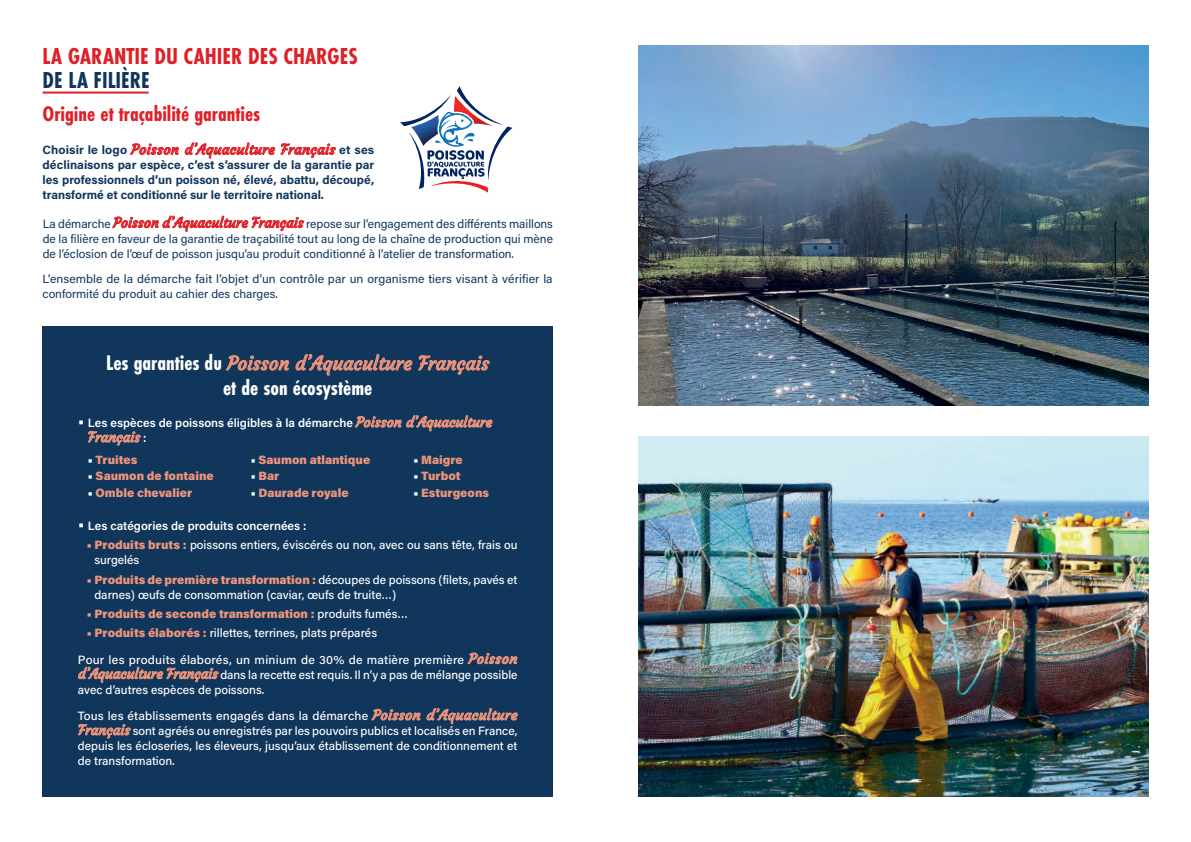
<style>
.page{position:relative;width:1191px;height:842px;background:#fff}
.page>*{position:absolute;margin:0;border:0;box-sizing:border-box;transform-origin:0 0}
.SOUS_TITRE_APAF{font:700 24px "Futura Condensed PT";color:#df2027}
.SOUS_TITRE_APAF-2{font:700 24px "Futura Condensed PT";color:#11365c}
.SOUS_TITRE_APAF-3{font:700 22px "Futura Condensed PT";color:#df2027}
.PARAGRAPHE_APAF{font:700 22px "Futura Condensed PT";color:#fff}
.PARAGRAPHE_APAF-2{font:19px "Courgette";color:#ed947a}
.PARAGRAPHE_APAF-3{font:14px "Courgette";letter-spacing:.01em;color:#df2027}
.PARAGRAPHE_APAF-4{font:14px "Courgette";color:#ed947a}
.PARAGRAPHE_APAF-5{font:500 12px/15px "Acumin Pro";color:#fff}
.PARAGRAPHE_APAF-6{font:12px/15px "Acumin Pro";color:#11365c;text-align:justify}
.PARAGRAPHE_APAF-7{font:700 12px/15px "Acumin Pro";color:#11365c;text-align:justify}
.PARAGRAPHE_APAF-8{font:900 12px "Acumin Pro";color:#ed947a}
.PARAGRAPHE_APAF-9{font:600 12px "Acumin Pro";color:#fff}
.s1{font-family:"Acumin Pro";font-weight:700;font-size:12px;color:#11365c}
.s2{font-family:"Courgette";font-size:14px;color:#df2027}
.s3{font-family:"Futura Condensed PT";font-weight:700;font-size:22px;color:#fff}
.s4{font-weight:500;font-size:18px}
.s5{font-family:"Courgette";font-weight:400;font-size:14px;color:#ed947a}
.s6{font-family:"Acumin Pro";font-weight:600;font-size:12px;color:#fff}
.s7{color:#fff}
.s8{font-weight:900;color:#ed947a}
.s9{font-weight:500;color:#fff}
</style>
<div class="page">
<hr style="left:43px;top:92px;width:106px;height:2px;background:#df2027">
<svg style="left:130px;top:143px;width:49px;height:12px"></svg>
<svg style="left:185px;top:142px;width:151px;height:17px"></svg>
<svg style="left:112px;top:215px;width:192px;height:17px"></svg>
<div style="left:43px;top:326px;width:510px;height:471px;background:#11365c"></div>
<img style="left:638px;top:45px;width:510px;height:360px">
<img style="left:638px;top:437px;width:510px;height:360px">
<svg style="left:400px;top:86px;width:112px;height:107px"></svg>
<svg style="left:226px;top:355px;width:63px;height:16px"></svg>
<svg style="left:295px;top:354px;width:117px;height:22px"></svg>
<svg style="left:418px;top:355px;width:72px;height:20px"></svg>
<svg style="left:355px;top:415px;width:137px;height:16px"></svg>
<svg style="left:88px;top:431px;width:53px;height:15px"></svg>
<svg style="left:467px;top:653px;width:50px;height:11px"></svg>
<svg style="left:78px;top:666px;width:140px;height:17px"></svg>
<svg style="left:371px;top:709px;width:49px;height:11px"></svg>
<svg style="left:426px;top:708px;width:92px;height:16px"></svg>
<svg style="left:78px;top:724px;width:53px;height:15px"></svg>
<p class="SOUS_TITRE_APAF" style="left:43px;top:42px;width:317px">LA GARANTIE DU CAHIER DES CHARGES</p>
<p class="SOUS_TITRE_APAF-2" style="left:43px;top:66px;width:109px">DE LA FILIÈRE</p>
<p class="SOUS_TITRE_APAF-3" style="left:43px;top:101px;width:219px">Origine et traçabilité garanties</p>
<p class="PARAGRAPHE_APAF-3" style="left:43px;top:141px;width:333px"><span class="s1">Choisir le logo</span> Poisson d’Aquaculture Français <span class="s1">et ses</span></p>
<p class="PARAGRAPHE_APAF-7" style="left:43px;top:157px;width:333px">déclinaisons par espèce, c’est s’assurer de la garantie par les professionnels d’un poisson né, élevé, abattu, découpé, transformé et conditionné sur le territoire national.</p>
<p class="PARAGRAPHE_APAF-6" style="left:43px;top:215px;width:512px">La démarche <span class="s2">Poisson d’Aquaculture Français</span> repose sur l’engagement des différents maillons de la filière en faveur de la garantie de traçabilité tout au long de la chaîne de production qui mène de l’éclosion de l’œuf de poisson jusqu’au produit conditionné à l’atelier de transformation.</p>
<p class="PARAGRAPHE_APAF-6" style="left:43px;top:271px;width:512px">L’ensemble de la démarche fait l’objet d’un contrôle par un organisme tiers visant à vérifier la conformité du produit au cahier des charges.</p>
<p class="PARAGRAPHE_APAF-2" style="left:106px;top:351px;width:384px"><span class="s3">Les garanties du</span> Poisson d’Aquaculture Français</p>
<p class="PARAGRAPHE_APAF" style="left:223px;top:375px;width:151px">et de son écosystème</p>
<p class="PARAGRAPHE_APAF-9" style="left:78px;top:414px;width:416px"><span class="s4">•</span> Les espèces de poissons éligibles à la démarche <span class="s5">Poisson d’Aquaculture</span></p>
<p class="PARAGRAPHE_APAF-4" style="left:88px;top:428px;width:60px">Français <span class="s6">:</span></p>
<p class="PARAGRAPHE_APAF-8" style="left:88px;top:451px;width:51px"><span class="s7">•</span> Truites</p>
<p class="PARAGRAPHE_APAF-8" style="left:88px;top:468px;width:127px"><span class="s7">•</span> Saumon de fontaine</p>
<p class="PARAGRAPHE_APAF-8" style="left:88px;top:484px;width:106px"><span class="s7">•</span> Omble chevalier</p>
<p class="PARAGRAPHE_APAF-8" style="left:251px;top:451px;width:121px"><span class="s7">•</span> Saumon atlantique</p>
<p class="PARAGRAPHE_APAF-8" style="left:251px;top:468px;width:30px"><span class="s7">•</span> Bar</p>
<p class="PARAGRAPHE_APAF-8" style="left:251px;top:484px;width:99px"><span class="s7">•</span> Daurade royale</p>
<p class="PARAGRAPHE_APAF-8" style="left:413px;top:451px;width:51px"><span class="s7">•</span> Maigre</p>
<p class="PARAGRAPHE_APAF-8" style="left:413px;top:468px;width:49px"><span class="s7">•</span> Turbot</p>
<p class="PARAGRAPHE_APAF-8" style="left:413px;top:484px;width:77px"><span class="s7">•</span> Esturgeons</p>
<p class="PARAGRAPHE_APAF-9" style="left:78px;top:517px;width:230px"><span class="s4">•</span> Les catégories de produits concernées :</p>
<p class="PARAGRAPHE_APAF-5" style="left:94px;top:537px;width:424px;text-indent:-8px"><span class="s8">• Produits bruts :</span> poissons entiers, éviscérés ou non, avec ou sans tête, frais ou surgelés</p>
<p class="PARAGRAPHE_APAF-5" style="left:94px;top:571px;width:424px;text-indent:-8px"><span class="s8">• Produits de première transformation :</span> découpes de poissons (filets, pavés et darnes) œufs de consommation (caviar, œufs de truite…)</p>
<p class="PARAGRAPHE_APAF-8" style="left:87px;top:605px;width:323px">• Produits de seconde transformation : <span class="s9">produits fumés…</span></p>
<p class="PARAGRAPHE_APAF-5" style="left:87px;top:625px;width:292px"><span class="s8">• Produits élaborés :</span> rillettes, terrines, plats préparés</p>
<p class="PARAGRAPHE_APAF-5" style="left:78px;top:651px;width:441px;text-align:justify">Pour les produits élaborés, un minium de 30% de matière première <span class="s5">Poisson d’Aquaculture Français</span> dans la recette est requis. Il n’y a pas de mélange possible avec d’autres espèces de poissons.</p>
<p class="PARAGRAPHE_APAF-5" style="left:78px;top:708px;width:441px;text-align:justify">Tous les établissements engagés dans la démarche <span class="s5">Poisson d’Aquaculture Français</span> sont agréés ou enregistrés par les pouvoirs publics et localisés en France, depuis les écloseries, les éleveurs, jusqu’aux établissement de conditionnement et de transformation.</p>
</div>
